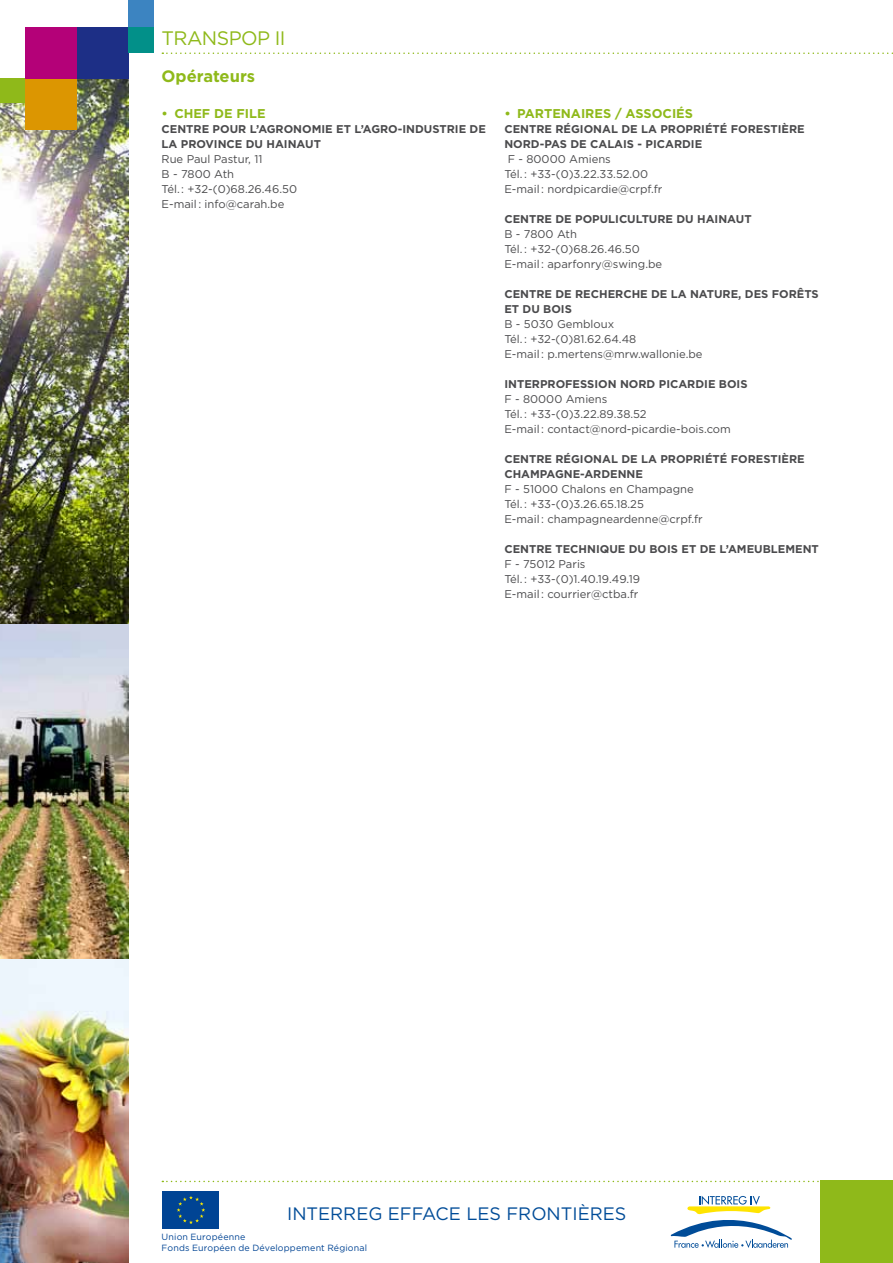
<style>
.page{position:relative;width:893px;height:1263px;background:#fff}
.page>*{position:absolute;margin:0;border:0;box-sizing:border-box;transform-origin:0 0}
.t1{font:19.5px "Gotham";letter-spacing:-.03em;color:#8fb91a}
.t2{font:18px "Gotham";color:#004c98}
.t3{font:700 16.5px "Gotham";letter-spacing:-.005em;color:#8fb91a}
.t4{font:700 12.75px "Gotham";color:#8fb91a}
.t5{font:11.25px/15px "Gotham";color:#4b4b4d}
.t6{font:700 11.25px "Gotham";color:#4b4b4d}
.t7{font:9px/10.8px "Gotham";letter-spacing:.02em;color:#004494}
</style>
<div class="page">
<img style="left:0;top:78px;width:128px;height:1185px">
<div style="left:821px;top:1181px;width:72px;height:82px;background:#8fb91a"></div>
<svg style="left:162px;top:1191px;width:1px;height:38px"></svg>
<div style="left:163px;top:1191px;width:56px;height:38px;background:#004494"></div>
<svg style="left:177px;top:1196px;width:28px;height:28px"></svg>
<svg style="left:670px;top:1196px;width:122px;height:52px"></svg>
<svg style="left:162px;top:53px;width:731px;height:1px"></svg>
<svg style="left:162px;top:1181px;width:659px;height:1px"></svg>
<div style="left:0;top:78px;width:26px;height:25px;background:#8fb91a"></div>
<div style="left:26px;top:78px;width:51px;height:52px;background:#dc9601"></div>
<div style="left:26px;top:27px;width:51px;height:51px;background:#b40178"></div>
<div style="left:77px;top:27px;width:51px;height:51px;background:#1d2f86"></div>
<div style="left:128px;top:0;width:26px;height:27px;background:#3c84c1"></div>
<div style="left:128px;top:27px;width:26px;height:26px;background:#029089"></div>
<h1 class="t1" style="left:162px;top:25px;width:126px">TRANSPOP II</h1>
<h3 class="t3" style="left:162px;top:65px;width:95px">OPÉRATEURS</h3>
<p class="t4" style="left:162px;top:105px;width:106px">• CHEF DE FI LE</p>
<p class="t6" style="left:162px;top:122px;width:25px">CENTR</p>
<p class="t6" style="left:202px;top:122px;width:84px">E PO UR L’AGRONO</p>
<p class="t6" style="left:312px;top:122px;width:99px">MI E ET L’AGRO-IND</p>
<p class="t6" style="left:424px;top:122px;width:16px">USTRI</p>
<p class="t6" style="left:459px;top:122px;width:29px">E DE</p>
<p class="t6" style="left:162px;top:137px;width:114px">LA PROVINCE DU HAINA</p>
<p class="t6" style="left:305px;top:137px;width:15px">UT</p>
<p class="t5" style="left:162px;top:151px;width:137px">Rue Paul Pastur, 11<br>B - 7800 Ath<br>Tél. : +32-(0)68.26.46.50<br>E-mail : info@carah.be</p>
<p class="t4" style="left:504px;top:105px;width:31px">• PART</p>
<p class="t4" style="left:552px;top:105px;width:18px">ENAIR</p>
<p class="t4" style="left:594px;top:105px;width:42px">ES / ASSO</p>
<p class="t4" style="left:663px;top:105px;width:30px">CI ÉS</p>
<p class="t6" style="left:504px;top:122px;width:25px">CENTR</p>
<p class="t6" style="left:545px;top:122px;width:44px">E RÉGIONA</p>
<p class="t6" style="left:611px;top:122px;width:65px">L DE LA PROPRI</p>
<p class="t6" style="left:705px;top:122px;width:101px">ÉTÉ FORESTI ÈRE</p>
<p class="t6" style="left:504px;top:137px;width:19px">NORD</p>
<p class="t6" style="left:540px;top:137px;width:82px">-PAS DE CALAIS</p>
<p class="t6" style="left:638px;top:137px;width:36px">- PICARDI</p>
<p class="t6" style="left:695px;top:137px;width:9px">E</p>
<p class="t5" style="left:504px;top:151px;width:160px;text-indent:3px">F - 80000 Amiens<br>Tél. : +33-(0)3.22.33.52.00<br>E-mail : nordpicardie@crpf.fr</p>
<p class="t6" style="left:504px;top:212px;width:25px">CENTR</p>
<p class="t6" style="left:545px;top:212px;width:40px">E DE POP</p>
<p class="t6" style="left:600px;top:212px;width:106px">ULICULTURE DU HAINA</p>
<p class="t6" style="left:736px;top:212px;width:15px">UT</p>
<p class="t5" style="left:504px;top:226px;width:159px">B - 7800 Ath<br>Tél. : +32-(0)68.26.46.50<br>E-mail : aparfonry@swing.be</p>
<p class="t6" style="left:504px;top:287px;width:25px">CENTR</p>
<p class="t6" style="left:545px;top:287px;width:155px">E DE RECHERCHE DE LA NAT</p>
<p class="t6" style="left:714px;top:287px;width:98px">URE, DES FORÊTS</p>
<p class="t6" style="left:504px;top:302px;width:55px">ET DU BOIS</p>
<p class="t5" style="left:504px;top:316px;width:200px">B - 5030 Gembloux<br>Tél. : +32-(0)81.62.64.48<br>E-mail : p.mertens@mrw.wallonie.be</p>
<p class="t6" style="left:504px;top:377px;width:37px">INTERPRO</p>
<p class="t6" style="left:565px;top:377px;width:23px">FESSION</p>
<p class="t6" style="left:620px;top:377px;width:19px">NORD</p>
<p class="t6" style="left:659px;top:377px;width:28px">PICARDI</p>
<p class="t6" style="left:708px;top:377px;width:19px">E BOIS</p>
<p class="t5" style="left:504px;top:391px;width:228px">F - 80000 Amiens<br>Tél. : +33-(0)3.22.89.38.52<br>E-mail : contact@nord-picardie-bois.com</p>
<p class="t6" style="left:504px;top:452px;width:25px">CENTR</p>
<p class="t6" style="left:545px;top:452px;width:44px">E RÉGIONA</p>
<p class="t6" style="left:611px;top:452px;width:65px">L DE LA PROPRI</p>
<p class="t6" style="left:705px;top:452px;width:101px">ÉTÉ FORESTI ÈRE</p>
<p class="t6" style="left:504px;top:467px;width:140px">CHAMPAGN E-ARDENN E</p>
<p class="t5" style="left:504px;top:481px;width:200px">F - 51000 Chalons en Champagne<br>Tél. : +33-(0)3.26.65.18.25<br>E-mail : champagneardenne@crpf.fr</p>
<p class="t6" style="left:504px;top:542px;width:25px">CENTR</p>
<p class="t6" style="left:545px;top:542px;width:113px">E TECHNIQUE DU BOIS</p>
<p class="t6" style="left:681px;top:542px;width:130px">ET DE L’AMEUBLEMENT</p>
<p class="t5" style="left:504px;top:556px;width:137px">F - 75012 Paris<br>Tél. : +33-(0)1.40.19.49.19<br>E-mail : courrier@ctba.fr</p>
<h2 class="t2" style="left:287px;top:1202px;width:341px">INTERREG efface les fronti ères</h2>
<p class="t7" style="left:162px;top:1231px;width:207px">Union Européenne<br>Fonds Européen de Développement Régional</p>
</div>
